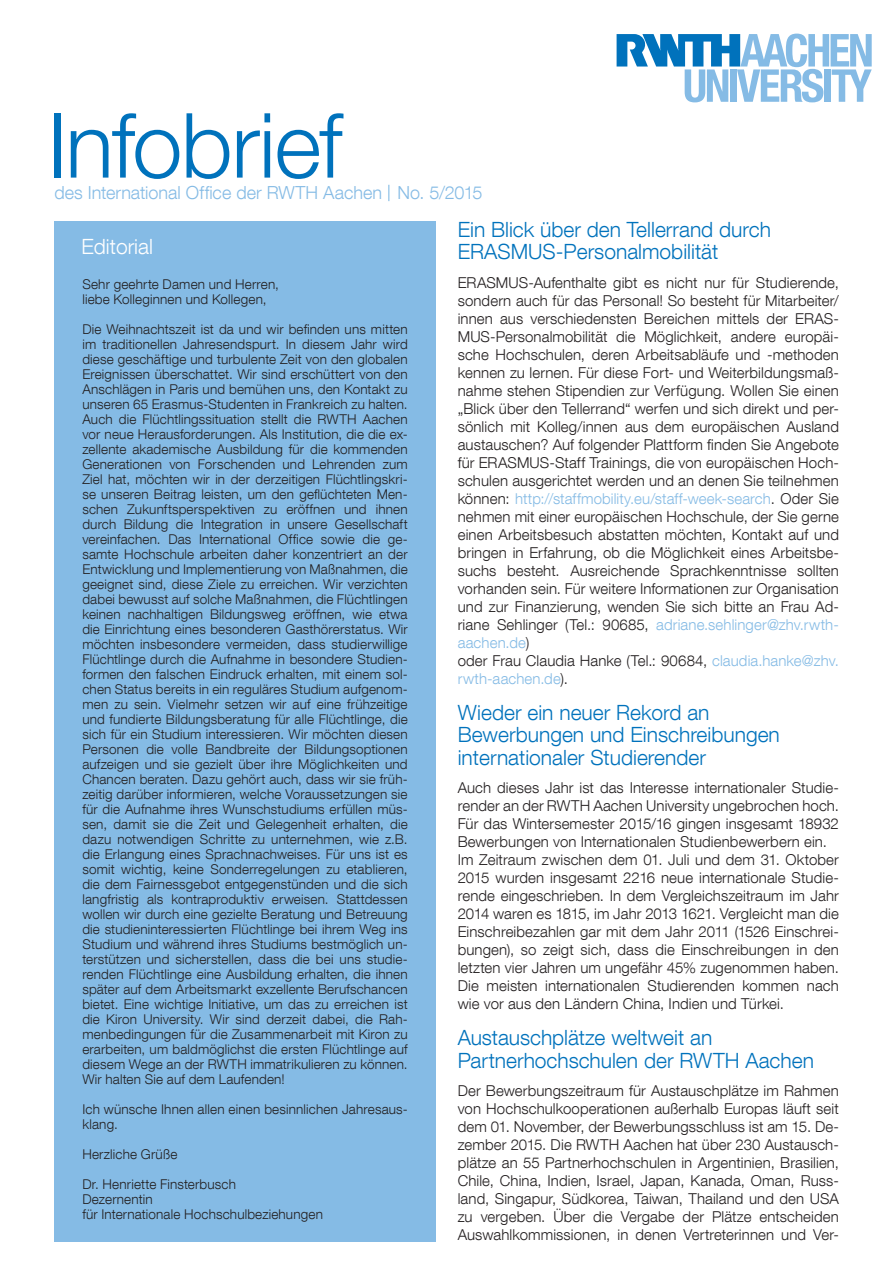
<style>
.page{position:relative;width:893px;height:1263px;background:#fff}
.page>*{position:absolute;margin:0;border:0;box-sizing:border-box;transform-origin:0 0}
.t1{font:300 90px "Helvetica Neue LT Com";letter-spacing:-.015em;color:#0072bc}
.t2{font:300 21px/22.5px "Helvetica Neue LT Com";color:#0072bc}
.t3{font:300 21px "Helvetica Neue LT Com";color:#fff}
.t4{font:300 18px "Helvetica Neue LT Com";color:#85bbe5}
.t5{font:300 15px/18px "Helvetica Neue LT Com";letter-spacing:.01em;color:#231f20}
.t6{font:300 13.5px/15px "Helvetica Neue LT Com";letter-spacing:.01em;color:#231f20}
.s1{color:#85bbe5}
</style>
<div class="page">
<div style="left:54px;top:222px;width:382px;height:1020px;background:#85bbe5"></div>
<svg style="left:617px;top:34px;width:255px;height:68px"></svg>
<svg style="left:388px;top:185px;width:1px;height:16px"></svg>
<h1 class="t1" style="left:47px;top:91px;width:297px">Infobrief</h1>
<h3 class="t4" style="left:54px;top:182px;width:430px">des International Office der RWTH Aachen No. 5/2015</h3>
<h2 class="t3" style="left:81px;top:234px;width:73px">Editorial</h2>
<p class="t6" style="left:82px;top:276px;width:198px">Sehr geehrte Damen und Herren, liebe Kolleginnen und Kollegen,</p>
<p class="t6" style="left:82px;top:321px;width:327px;text-align:justify">Die Weihnachtszeit ist da und wir befinden uns mitten im traditionellen Jahresendspurt. In diesem Jahr wird diese geschäftige und turbulente Zeit von den globalen Ereignissen überschattet. Wir sind erschüttert von den Anschlägen in Paris und bemühen uns, den Kontakt zu unseren 65 Erasmus-Studenten in Frankreich zu halten.<br>Auch die Flüchtlingssituation stellt die RWTH Aachen vor neue Herausforderungen. Als Institution, die die ex&shy;zellente akademische Ausbildung für die kommenden Generationen von Forschenden und Lehrenden zum Ziel hat, möchten wir in der derzeitigen Flüchtlingskri&shy;se unseren Beitrag leisten, um den geflüchteten Men&shy;schen Zukunftsperspektiven zu eröffnen und ihnen durch Bildung die Integration in unsere Gesellschaft vereinfachen. Das International Office sowie die ge&shy;samte Hochschule arbeiten daher konzentriert an der Entwicklung und Implementierung von Maßnahmen, die geeignet sind, diese Ziele zu erreichen. Wir verzichten dabei bewusst auf solche Maßnahmen, die Flüchtlingen keinen nachhaltigen Bildungsweg eröffnen, wie etwa die Einrichtung eines besonderen Gasthörerstatus. Wir möchten insbesondere vermeiden, dass studierwillige Flüchtlinge durch die Aufnahme in besondere Studien&shy;formen den falschen Eindruck erhalten, mit einem sol&shy;chen Status bereits in ein reguläres Studium aufgenom&shy;men zu sein. Vielmehr setzen wir auf eine frühzeitige und fundierte Bildungsberatung für alle Flüchtlinge, die sich für ein Studium interessieren. Wir möchten diesen Personen die volle Bandbreite der Bildungsoptionen aufzeigen und sie gezielt über ihre Möglichkeiten und Chancen beraten. Dazu gehört auch, dass wir sie früh&shy;zeitig darüber informieren, welche Voraussetzungen sie für die Aufnahme ihres Wunschstudiums erfüllen müs&shy;sen, damit sie die Zeit und Gelegenheit erhalten, die dazu notwendigen Schritte zu unternehmen, wie z.B. die Erlangung eines Sprachnachweises. Für uns ist es somit wichtig, keine Sonderregelungen zu etablieren, die dem Fairnessgebot entgegenstünden und die sich langfristig als kontraproduktiv erweisen. Stattdessen wollen wir durch eine gezielte Beratung und Betreuung die studieninteressierten Flüchtlinge bei ihrem Weg ins Studium und während ihres Studiums bestmöglich un&shy;terstützen und sicherstellen, dass die bei uns studie&shy;renden Flüchtlinge eine Ausbildung erhalten, die ihnen später auf dem Arbeitsmarkt exzellente Berufschancen bietet. Eine wichtige Initiative, um das zu erreichen ist die Kiron University. Wir sind derzeit dabei, die Rah&shy;menbedingungen für die Zusammenarbeit mit Kiron zu erarbeiten, um baldmöglichst die ersten Flüchtlinge auf diesem Wege an der RWTH immatrikulieren zu können.<br>Wir halten Sie auf dem Laufenden!</p>
<p class="t6" style="left:82px;top:1101px;width:327px">Ich wünsche Ihnen allen einen besinnlichen Jahresaus&shy;klang.</p>
<p class="t6" style="left:82px;top:1146px;width:96px">Herzliche Grüße</p>
<p class="t6" style="left:82px;top:1176px;width:242px">Dr. Henriette Finsterbusch<br>Dezernentin<br>für Internationale Hochschulbeziehungen</p>
<h2 class="t2" style="left:458px;top:217px;width:315px">Ein Blick über den Tellerrand durch<br>ERASMUS-Personalmobilität</h2>
<p class="t5" style="left:458px;top:273px;width:383px">ERASMUS-Aufenthalte gibt es nicht nur für Studierende, sondern auch für das Personal! So besteht für Mitarbeiter/ innen aus verschiedensten Bereichen mittels der ERAS-MUS-Personalmobilität die Möglichkeit, andere europäi&shy;sche Hochschulen, deren Arbeitsabläufe und -methoden kennen zu lernen. Für diese Fort- und Weiterbildungsmaß&shy;nahme stehen Stipendien zur Verfügung. Wollen Sie einen „Blick über den Tellerrand“ werfen und sich direkt und per&shy;sönlich mit Kolleg/innen aus dem europäischen Ausland austauschen? Auf folgender Plattform finden Sie Angebote für ERASMUS-Staff Trainings, die von europäischen Hoch&shy;schulen ausgerichtet werden und an denen Sie teilnehmen können: <span class="s1">http://staffmobility.eu/staff-week-search</span>. Oder Sie nehmen mit einer europäischen Hochschule, der Sie gerne einen Arbeitsbesuch abstatten möchten, Kontakt auf und bringen in Erfahrung, ob die Möglichkeit eines Arbeitsbe&shy;suchs besteht. Ausreichende Sprachkenntnisse sollten vorhanden sein. Für weitere Informationen zur Organisation und zur Finanzierung, wenden Sie sich bitte an Frau Ad&shy;riane Sehlinger (Tel.: 90685, <span class="s1">adriane.sehlinger@zhv.rwth&shy;aachen.de</span>)<br>oder Frau Claudia Hanke (Tel.: 90684, <span class="s1">claudia.hanke@zhv. rwth-aachen.de</span>).</p>
<h2 class="t2" style="left:458px;top:700px;width:324px">Wieder ein neuer Rekord an<br>Bewerbungen und Einschreibungen internationaler Studierender</h2>
<p class="t5" style="left:458px;top:778px;width:383px">Auch dieses Jahr ist das Interesse internationaler Studie&shy;render an der RWTH Aachen University ungebrochen hoch.<br>Für das Wintersemester 2015/16 gingen insgesamt 18932<br>Bewerbungen von Internationalen Studienbewerbern ein.<br>Im Zeitraum zwischen dem 01. Juli und dem 31. Oktober 2015 wurden insgesamt 2216 neue internationale Studie&shy;rende eingeschrieben. In dem Vergleichszeitraum im Jahr 2014 waren es 1815, im Jahr 2013 1621. Vergleicht man die Einschreibezahlen gar mit dem Jahr 2011 (1526 Einschrei&shy;bungen), so zeigt sich, dass die Einschreibungen in den letzten vier Jahren um ungefähr 45% zugenommen haben.<br>Die meisten internationalen Studierenden kommen nach wie vor aus den Ländern China, Indien und Türkei.</p>
<h2 class="t2" style="left:458px;top:1026px;width:358px">Austauschplätze weltweit an<br>Partnerhochschulen der RWTH Aachen</h2>
<p class="t5" style="left:458px;top:1081px;width:383px;text-align:justify">Der Bewerbungszeitraum für Austauschplätze im Rahmen von Hochschulkooperationen außerhalb Europas läuft seit dem 01. November, der Bewerbungsschluss ist am 15. De&shy;zember 2015. Die RWTH Aachen hat über 230 Austausch&shy;plätze an 55 Partnerhochschulen in Argentinien, Brasilien, Chile, China, Indien, Israel, Japan, Kanada, Oman, Russ&shy;land, Singapur, Südkorea, Taiwan, Thailand und den USA zu vergeben. Über die Vergabe der Plätze entscheiden Auswahlkommissionen, in denen Vertreterinnen und Ver-</p>
</div>
